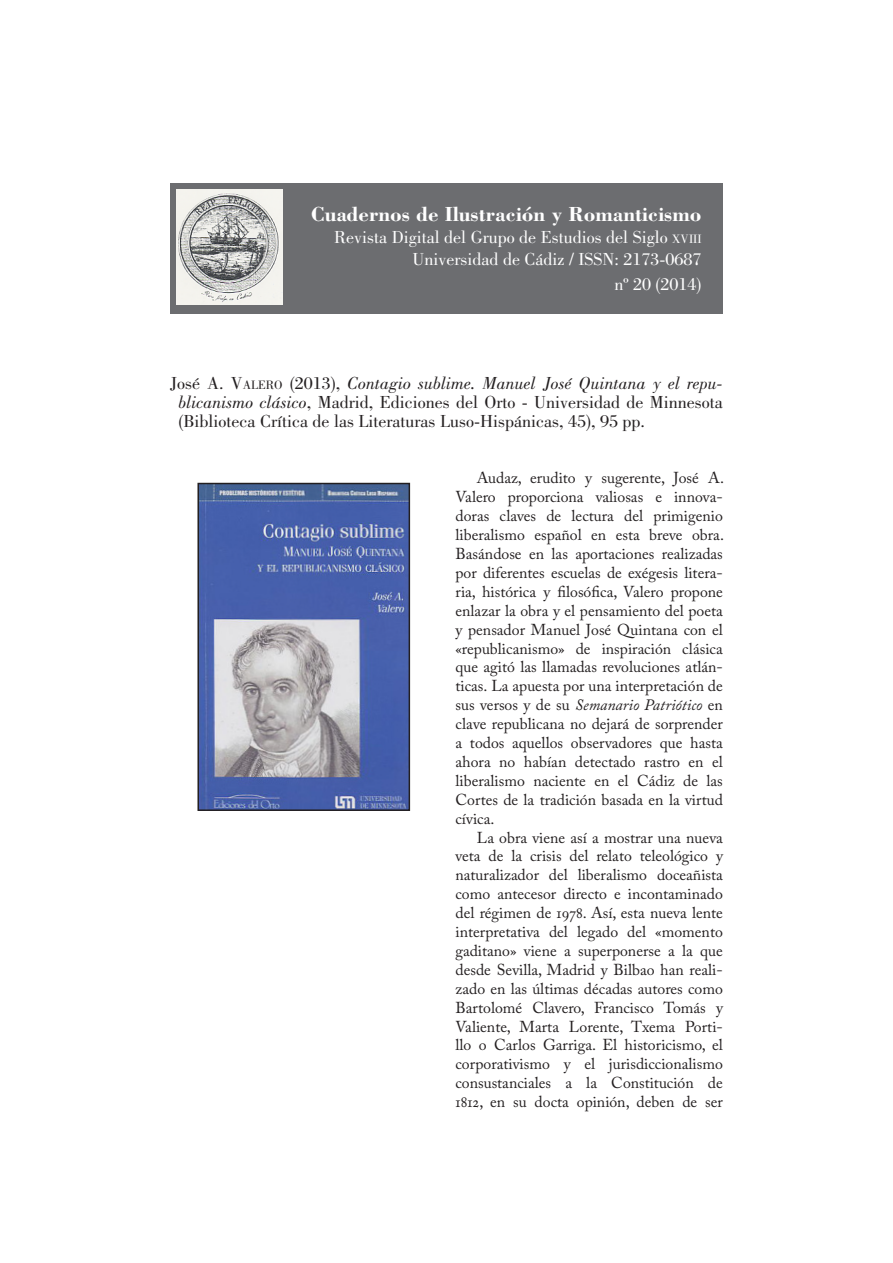
<style>
.page{position:relative;width:893px;height:1263px;background:#fff}
.page>*{position:absolute;margin:0;border:0;box-sizing:border-box;transform-origin:0 0}
.t1{font:700 21px "Bodoni Std";color:#fff}
.Resumen{font:18px/18.9px "Bodoni Std";color:#231f20;text-align:justify}
.t2{font:18px "Bodoni Std";color:#fff}
.t3{font:18px "Bodoni Std";color:#fff}
.Texto{font:15.75px/18.9px "Adobe Caslon Pro";color:#231f20;text-align:justify}
.s1{font-size:12.6px}
.s2{font-style:inherit}
.s3{font-style:italic}
</style>
<div class="page">
<div style="left:170px;top:183px;width:553px;height:131px;background:#6c6d70"></div>
<img style="left:176px;top:189px;width:107px;height:115px">
<img style="left:200px;top:486px;width:207px;height:322px">
<div style="left:197px;top:483px;width:213px;height:328px;border:2px solid #231f20"></div>
<p class="t1" style="left:311px;top:201px;width:392px">Cuadernos de Ilustración y Romanticismo</p>
<p class="t2" style="left:334px;top:227px;width:369px">Revista Digital del Grupo de Estudios del Siglo <span class="s1">XVIII</span></p>
<p class="t2" style="left:413px;top:249px;width:290px">Universidad de Cádiz / ISSN: <span class="s2">2173-0687</span></p>
<p class="t3" style="left:615px;top:274px;width:89px"><span class="s2">nº</span> 20 <span class="s2">(</span>2014<span class="s2">)</span></p>
<p class="Resumen" style="left:179px;top:374px;width:546px;text-indent:-9px">José A. <span class="s2">V</span><span class="s1">ALERO</span> (2013), <span class="s3">Contagio sublime. Manuel José Quintana y el repu&shy;blicanismo clásico</span>, Madrid, Ediciones del Orto - Universidad de Minnesota (Biblioteca Crítica de las Literaturas Luso-Hispánicas, 45), <span class="s2">95</span> pp.</p>
<p class="Texto" style="left:455px;top:468px;width:270px;text-indent:21px">Audaz, erudito y sugerente, José A.<br>Valero proporciona valiosas e innova&shy;doras claves de lectura del primigenio liberalismo español en esta breve obra.<br>Basándose en las aportaciones realizadas por diferentes escuelas de exégesis litera&shy;ria, histórica y filosófica, Valero propone enlazar la obra y el pensamiento del poeta y pensador Manuel José Quintana con el «republicanismo» de inspiración clásica que agitó las llamadas revoluciones atlán&shy;ticas. La apuesta por una interpretación de sus versos y de su <span class="s3">Semanario Patriótico</span> en clave republicana no dejará de sorprender a todos aquellos observadores que hasta ahora no habían detectado rastro en el liberalismo naciente en el Cádiz de las Cortes de la tradición basada en la virtud cívica.</p>
<p class="Texto" style="left:455px;top:828px;width:269px;text-indent:21px">La obra viene así a mostrar una nueva veta de la crisis del relato teleológico y naturalizador del liberalismo doceañista como antecesor directo e incontaminado del régimen de 1978. Así, esta nueva lente interpretativa del legado del «momento gaditano» viene a superponerse a la que desde Sevilla, Madrid y Bilbao han reali&shy;zado en las últimas décadas autores como Bartolomé Clavero, Francisco Tomás y Valiente, Marta Lorente, Txema Porti&shy;llo o Carlos Garriga. El historicismo, el corporativismo y el jurisdiccionalismo consustanciales a la Constitución de 1812, en su docta opinión, deben de ser</p>
</div>
